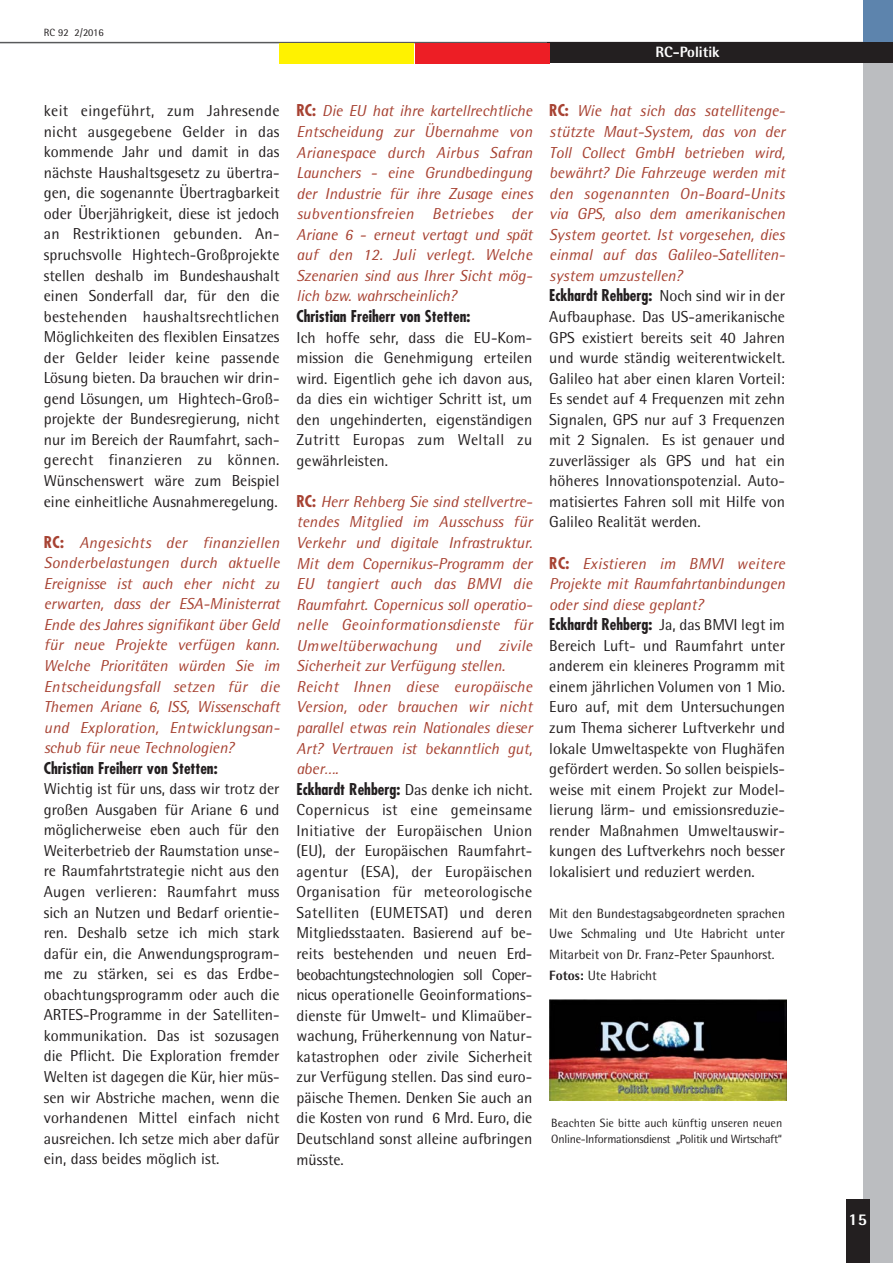
<style>
.page{position:relative;width:893px;height:1263px;background:#fff}
.page>*{position:absolute;margin:0;border:0;box-sizing:border-box;transform-origin:0 0}
.t1{font:800 16.5px "AT Rotis Semi Sans";color:#fff}
.t2{font:15.9px/20.5px "AT Rotis Semi Sans";color:#231f20;text-align:justify}
.t3{font:italic 15.9px/20.5px "AT Rotis Semi Sans";color:#a74232;text-align:justify}
.t4{font:700 condensed 15.9px "Futura";color:#231f20}
.t5{font:800 15px "AT Rotis Semi Sans";color:#fff}
.t6{font:13.5px/20.5px "AT Rotis Semi Sans";color:#231f20}
.t7{font:12px/16.8px "AT Rotis Semi Sans";letter-spacing:-.025em;color:#231f20}
.t8{font:10.5px "AT Rotis Semi Sans";color:#231f20}
.s1{font-family:"Futura";font-weight:700;font-style:normal;font-stretch:condensed}
.s2{font-family:"Futura";font-weight:700;font-stretch:condensed;color:#a74232}
.s3{font-style:italic;color:#a74232}
.s4{font-family:"Futura";font-weight:700;font-stretch:condensed}
.s5{font-family:"AT Rotis Semi Sans";font-weight:400;font-stretch:normal}
.s6{font-weight:800}
</style>
<div class="page">
<div style="left:863px;top:0;width:29px;height:1263px;background:#bbbdc0"></div>
<hr style="left:0;top:42px;width:892px;height:1px;background:#58595b">
<div style="left:846px;top:1199px;width:24px;height:64px;background:#231f20"></div>
<div style="left:863px;top:0;width:29px;height:47px;background:#5d84ad"></div>
<div style="left:547px;top:42px;width:345px;height:21px;background:#231f20"></div>
<div style="left:415px;top:43px;width:135px;height:21px;background:#ed1e25"></div>
<div style="left:279px;top:43px;width:135px;height:21px;background:#fff200"></div>
<img style="left:550px;top:1000px;width:236px;height:101px">
<p class="t8" style="left:44px;top:28px;width:61px">RC 92 2/2016</p>
<p class="t5" style="left:655px;top:47px;width:66px">RC-Politik</p>
<p class="t2" style="left:44px;top:102px;width:237px">keit eingeführt, zum Jahresende nicht ausgegebene Gelder in das kommende Jahr und damit in das nächste Haushaltsgesetz zu übertra&shy;gen, die sogenannte Übertragbarkeit oder Überjährigkeit, diese ist jedoch an Restriktionen gebunden. An - spruchs volle Hightech-Großprojekte stellen deshalb im Bundeshaushalt einen Sonderfall dar, für den die bestehenden haushaltsrechtlichen Mög lichkeiten des flexiblen Einsatzes der Gelder leider keine passende Lösung bieten. Da brauchen wir drin&shy;gend Lösungen, um Hightech-Groß - projekte der Bundesregierung, nicht nur im Bereich der Raumfahrt, sach&shy;gerecht finanzieren zu können.<br>Wünschenswert wäre zum Beispiel eine einheitliche Ausnahmeregelung.</p>
<p class="t3" style="left:44px;top:534px;width:237px"><span class="s1">RC:</span> Angesichts der finanziellen Sonderbelastungen durch aktuelle Ereignisse ist auch eher nicht zu erwarten, dass der ESA-Ministerrat Ende des Jahres signifikant über Geld für neue Projekte verfügen kann.<br>Welche Prioritäten würden Sie im Entscheidungsfall setzen für die Themen Ariane 6, ISS, Wissenschaft und Exploration, Entwicklungs an - schub für neue Technologien?</p>
<p class="t4" style="left:44px;top:761px;width:175px">Christian Freiherr von Stetten:</p>
<p class="t2" style="left:44px;top:780px;width:237px">Wichtig ist für uns, dass wir trotz der großen Ausgaben für Ariane 6 und möglicherweise eben auch für den Weiterbetrieb der Raumstation unse&shy;re Raumfahrtstrategie nicht aus den Augen verlieren: Raumfahrt muss sich an Nutzen und Bedarf orientie&shy;ren. Deshalb setze ich mich stark dafür ein, die Anwendungspro gram - me zu stärken, sei es das Erd be - obachtungsprogramm oder auch die ARTES-Programme in der Satel liten - kommunikation. Das ist sozusagen die Pflicht. Die Exploration fremder Welten ist dagegen die Kür, hier müs&shy;sen wir Abstriche machen, wenn die vorhandenen Mittel einfach nicht ausreichen. Ich setze mich aber dafür ein, dass beides möglich ist.</p>
<p class="t3" style="left:297px;top:102px;width:238px"><span class="s1">RC:</span> Die EU hat ihre kartellrechtliche Entscheidung zur Übernahme von Arianespace durch Airbus Safran Launchers - eine Grundbedingung der Industrie für ihre Zusage eines subventionsfreien Betriebes der Ariane 6 - erneut vertagt und spät auf den 12. Juli verlegt. Welche Szenarien sind aus Ihrer Sicht mög&shy;lich bzw. wahrscheinlich?</p>
<p class="t4" style="left:297px;top:309px;width:175px">Christian Freiherr von Stetten:</p>
<p class="t2" style="left:297px;top:328px;width:237px">Ich hoffe sehr, dass die EU-Kom - mission die Genehmigung erteilen wird. Eigentlich gehe ich davon aus, da dies ein wichtiger Schritt ist, um den ungehinderten, eigenständigen Zutritt Europas zum Weltall zu gewährleisten.</p>
<p class="t2" style="left:297px;top:493px;width:237px;text-align:left"><span class="s2">RC:</span> <span class="s3">Herr Rehberg Sie sind stellvertre&shy;tendes Mitglied im Ausschuss für Verkehr und digitale Infrastruktur.<br>Mit dem Copernikus-Programm der EU tangiert auch das BMVI die Raumfahrt. Copernicus soll operatio&shy;nelle Geoin formationsdienste für Umweltüber wachung und zivile Sicherheit zur Verfügung stellen.<br>Reicht Ihnen diese europäische Version, oder brauchen wir nicht parallel etwas rein Nationales dieser Art? Vertrauen ist bekanntlich gut, aber….<br></span><span class="s4">Eckhardt Rehberg:</span> Das denke ich nicht.<br>Copernicus ist eine gemeinsame Initia tive der Europäischen Union (EU), der Europäischen Raumfahrt - agentur (ESA), der Europäischen Organisation für meteorologische Satelliten (EUMETSAT) und deren Mitgliedsstaaten. Basierend auf be - reits bestehenden und neuen Erd - beobachtungstechnologien soll Coper - nicus operationelle Geoinformations - dienste für Umwelt- und Klimaüber - wachung, Früherkennung von Natur - ka tastrophen oder zivile Sicherheit zur Verfügung stellen. Das sind euro&shy;päische Themen. Denken Sie auch an die Kosten von rund 6 Mrd. Euro, die Deutschland sonst alleine aufbringen müsste.</p>
<p class="t3" style="left:549px;top:102px;width:237px"><span class="s1">RC:</span> Wie hat sich das satellitenge&shy;stützte Maut-System, das von der Toll Collect GmbH betrieben wird, bewährt? Die Fahrzeuge werden mit den sogenannten On-Board-Units via GPS, also dem amerikanischen System geortet. Ist vorgesehen, dies einmal auf das Galileo-Satel liten - system umzustellen?</p>
<p class="t4" style="left:549px;top:289px;width:237px">Eckhardt Rehberg: <span class="s5">Noch sind wir in der</span></p>
<p class="t2" style="left:549px;top:308px;width:237px">Aufbauphase. Das US-amerikanische GPS existiert bereits seit 40 Jahren und wurde ständig weiterentwickelt.<br>Galileo hat aber einen klaren Vorteil:<br>Es sendet auf 4 Frequenzen mit zehn Signalen, GPS nur auf 3 Frequenzen mit 2 Sig nalen. Es ist genauer und zuverlässiger als GPS und hat ein höheres Inno vationspotenzial. Auto - ma tisiertes Fah ren soll mit Hilfe von Galileo Realität werden.</p>
<p class="t3" style="left:549px;top:554px;width:237px"><span class="s1">RC:</span> Existieren im BMVI weitere Projekte mit Raumfahrtanbindungen oder sind diese geplant?</p>
<p class="t4" style="left:549px;top:617px;width:237px">Eckhardt Rehberg: <span class="s5">Ja, das BMVI legt im</span></p>
<p class="t2" style="left:549px;top:637px;width:237px">Bereich Luft- und Raumfahrt unter anderem ein kleineres Programm mit einem jährlichen Volumen von 1 Mio.<br>Euro auf, mit dem Untersuchungen zum Thema sicherer Luftverkehr und lokale Umweltaspekte von Flughäfen gefördert werden. So sollen beispiels&shy;weise mit einem Projekt zur Model - lierung lärm- und emissionsreduzie&shy;render Maßnahmen Umweltaus wir - kungen des Luftverkehrs noch besser lokalisiert und reduziert werden.</p>
<p class="t6" style="left:549px;top:904px;width:237px">Mit den Bundestagsabgeordneten sprachen Uwe Schmaling und Ute Habricht unter Mitarbeit von Dr. Franz-Peter Spaunhorst.<br><span class="s6">Fotos:</span> Ute Habricht</p>
<p class="t7" style="left:551px;top:1115px;width:232px">Beachten Sie bitte auch künftig unseren neuen<br>Online-Informationsdienst „Politik und Wirtschaft“</p>
<p class="t1" style="left:848px;top:1213px;width:20px">15</p>
</div>
